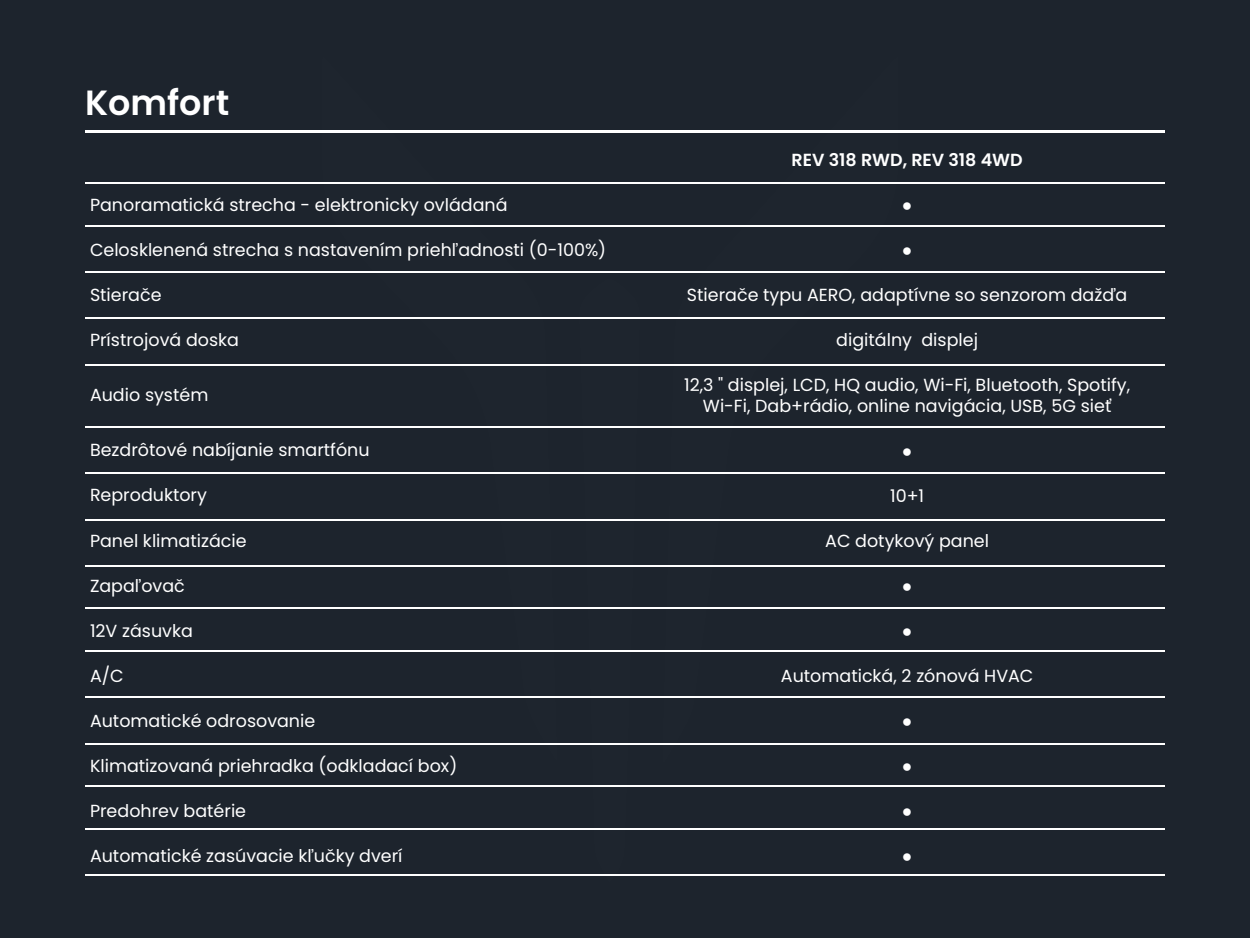
<style>
.page{position:relative;width:1250px;height:938px;background:#1d242d}
.page>*{position:absolute;margin:0;border:0;box-sizing:border-box;transform-origin:0 0}
.t1{font:600 35px "Poppins";color:#fff}
.t2{font:17.5px/21px "Poppins";color:#fff;text-align:center}
.t3{font:600 17.5px "Poppins";color:#fff}
.t4{font:17.5px "Arial";color:#fff}
</style>
<div class="page">
<svg style="left:662px;top:132px;width:237px;height:613px"></svg>
<svg style="left:321px;top:132px;width:236px;height:613px"></svg>
<svg style="left:579px;top:317px;width:61px;height:559px"></svg>
<hr style="left:85px;top:130px;width:1080px;height:2px;background:#fff">
<hr style="left:85px;top:182px;width:1080px;height:2px;background:#fff">
<hr style="left:85px;top:225px;width:1080px;height:1px;background:#fff">
<hr style="left:85px;top:271px;width:1080px;height:1px;background:#fff">
<hr style="left:85px;top:318px;width:1080px;height:1px;background:#fff">
<hr style="left:85px;top:364px;width:1080px;height:1px;background:#fff">
<hr style="left:85px;top:426px;width:1080px;height:2px;background:#fff">
<hr style="left:85px;top:472px;width:1080px;height:2px;background:#fff">
<hr style="left:85px;top:519px;width:1080px;height:1px;background:#fff">
<hr style="left:85px;top:565px;width:1080px;height:1px;background:#fff">
<hr style="left:85px;top:608px;width:1080px;height:1px;background:#fff">
<hr style="left:85px;top:650px;width:1080px;height:1px;background:#fff">
<hr style="left:85px;top:696px;width:1080px;height:2px;background:#fff">
<hr style="left:85px;top:742px;width:1080px;height:2px;background:#fff">
<hr style="left:85px;top:785px;width:1080px;height:1px;background:#fff">
<hr style="left:85px;top:828px;width:1080px;height:1px;background:#fff">
<hr style="left:85px;top:874px;width:1080px;height:1px;background:#fff">
<h1 class="t1" style="left:85px;top:82px;width:146px">Komfort</h1>
<p class="t2" style="left:90px;top:195px;width:419px">Panoramatická strecha - elektronicky ovládaná</p>
<p class="t2" style="left:90px;top:240px;width:518px">Celosklenená strecha s nastavením priehľadnosti (0-100%)</p>
<p class="t2" style="left:90px;top:285px;width:73px">Stierače</p>
<p class="t2" style="left:90px;top:330px;width:151px">Prístrojová doska</p>
<p class="t2" style="left:90px;top:385px;width:120px">Audio systém</p>
<p class="t2" style="left:90px;top:440px;width:281px">Bezdrôtové nabíjanie smartfónu</p>
<p class="t2" style="left:90px;top:485px;width:119px">Reproduktory</p>
<p class="t2" style="left:90px;top:530px;width:158px">Panel klimatizácie</p>
<p class="t2" style="left:90px;top:575px;width:96px">Zapaľovač</p>
<p class="t2" style="left:90px;top:620px;width:104px">12V zásuvka</p>
<p class="t2" style="left:90px;top:665px;width:35px">A/C</p>
<p class="t2" style="left:90px;top:710px;width:227px">Automatické odrosovanie</p>
<p class="t2" style="left:90px;top:755px;width:369px">Klimatizovaná priehradka (odkladací box)</p>
<p class="t2" style="left:90px;top:800px;width:158px">Predohrev batérie</p>
<p class="t2" style="left:90px;top:845px;width:314px">Automatické zasúvacie kľučky dverí</p>
<p class="t3" style="left:792px;top:149px;width:233px">REV 318 RWD, REV 318 4WD</p>
<p class="t4" style="left:902px;top:192px;width:12px">●</p>
<p class="t4" style="left:902px;top:237px;width:12px">●</p>
<p class="t2" style="left:687px;top:284px;width:442px">Stierače typu AERO, adaptívne so senzorom dažďa</p>
<p class="t2" style="left:836px;top:329px;width:143px">digitálny displej</p>
<p class="t2" style="left:684px;top:374px;width:448px">12,3 " displej, LCD, HQ audio, Wi-Fi, Bluetooth, Spotify,<br>Wi-Fi, Dab+rádio, online navigácia, USB, 5G sieť</p>
<p class="t4" style="left:902px;top:439px;width:12px">●</p>
<p class="t2" style="left:890px;top:485px;width:36px">10+1</p>
<p class="t2" style="left:825px;top:530px;width:165px">AC dotykový panel</p>
<p class="t4" style="left:902px;top:573px;width:12px">●</p>
<p class="t4" style="left:902px;top:618px;width:12px">●</p>
<p class="t2" style="left:781px;top:665px;width:254px">Automatická, 2 zónová HVAC</p>
<p class="t4" style="left:902px;top:708px;width:12px">●</p>
<p class="t4" style="left:902px;top:753px;width:12px">●</p>
<p class="t4" style="left:902px;top:798px;width:12px">●</p>
<p class="t4" style="left:902px;top:843px;width:12px">●</p>
</div>
